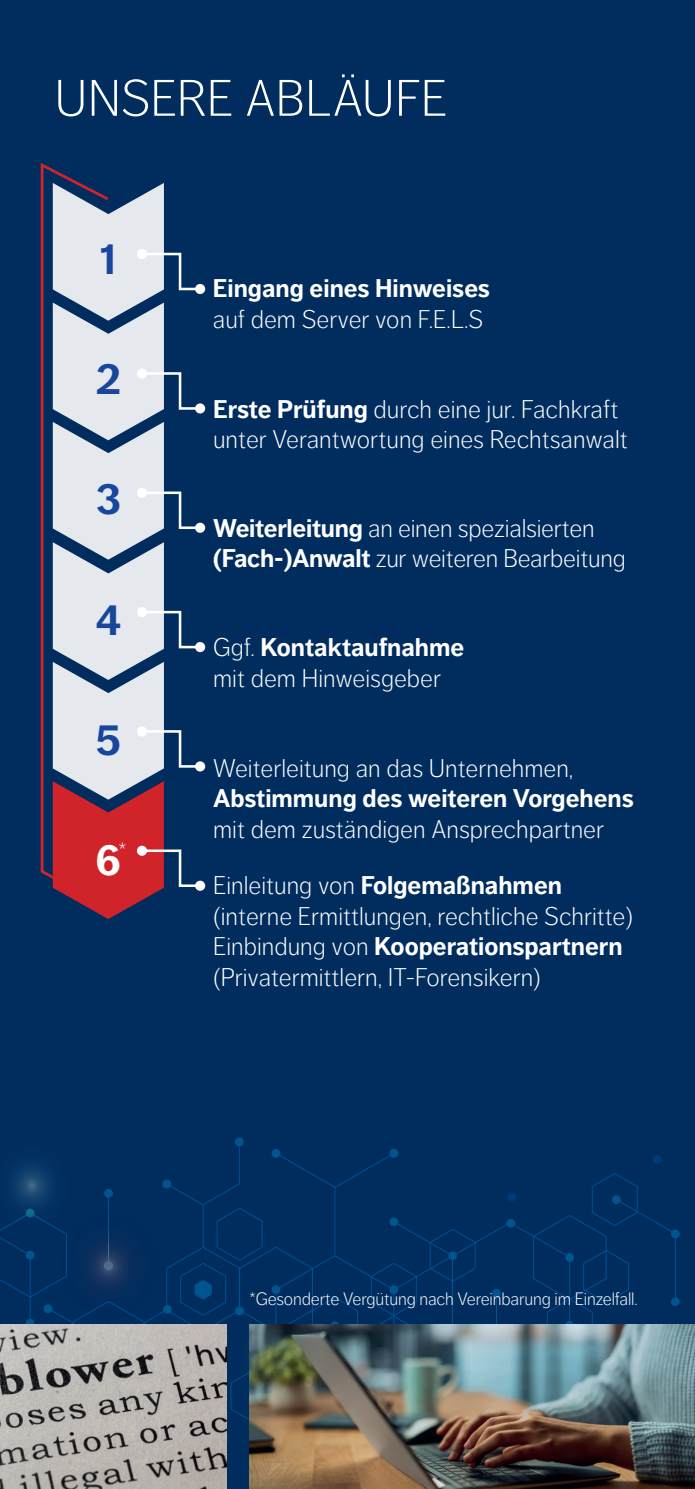
<style>
.page{position:relative;width:695px;height:1489px;background:#fff}
.page>*{position:absolute;margin:0;border:0;box-sizing:border-box;transform-origin:0 0}
.t1{font:300 50.75px "Dagny Pro";color:#fff}
.t2{font:700 44px "Dagny Pro";color:#18469d}
.t3{font:700 44px "Dagny Pro";color:#fff}
.t4{font:300 25.25px/30.5px "Dagny Pro";color:#fff}
.t5{font:700 25.25px "Dagny Pro";color:#fff}
.t6{font:300 22.75px "Dagny Pro";color:#fff}
.t7{font:300 17.75px "Dagny Pro";letter-spacing:-.01em;color:#fff}
.s1{font-weight:700}
</style>
<div class="page">
<div style="left:0;top:0;width:694px;height:1324px;background:#002d5e"></div>
<div style="left:670px;top:1297px;width:9px;height:8px;background:#00558d;border-radius:50%"></div>
<div style="left:670px;top:1229px;width:9px;height:9px;background:#00558d;border-radius:50%"></div>
<div style="left:0;top:1101px;width:675px;height:387px;background:#002d5e"></div>
<hr style="left:452px;top:1260px;width:1px;height:67px;background:#fff">
<svg style="left:389px;top:1217px;width:9px;height:9px"></svg>
<div style="left:448px;top:1251px;width:9px;height:9px;background:#00558d;border-radius:50%"></div>
<svg style="left:163px;top:1304px;width:9px;height:9px"></svg>
<svg style="left:39px;top:161px;width:72px;height:749px;background:#272b54"></svg>
<svg style="left:195px;top:284px;width:10px;height:10px"></svg>
<svg style="left:195px;top:403px;width:10px;height:10px"></svg>
<div style="left:195px;top:522px;width:10px;height:11px;background:#fff;border-radius:50%"></div>
<svg style="left:195px;top:642px;width:10px;height:10px"></svg>
<svg style="left:195px;top:761px;width:10px;height:10px"></svg>
<svg style="left:53px;top:183px;width:150px;height:736px;background:#9493a7"></svg>
<div style="left:137px;top:845px;width:10px;height:10px;background:#fff;border-radius:50%"></div>
<div style="left:195px;top:880px;width:10px;height:10px;background:#fff;border-radius:50%"></div>
<img style="left:249px;top:1324px;width:445px;height:164px">
<img style="left:0;top:1324px;width:226px;height:164px">
<h1 class="t1" style="left:55px;top:70px;width:394px">UNSERE ABLÄUFE</h1>
<h2 class="t2" style="left:100px;top:233px;width:18px">1</h2>
<h2 class="t2" style="left:96px;top:353px;width:26px">2</h2>
<h2 class="t2" style="left:96px;top:473px;width:27px">3</h2>
<h2 class="t2" style="left:96px;top:593px;width:27px">4</h2>
<h2 class="t2" style="left:96px;top:713px;width:27px">5</h2>
<p class="t6" style="left:119px;top:838px;width:10px">*</p>
<h2 class="t3" style="left:96px;top:833px;width:27px">6</h2>
<p class="t5" style="left:213px;top:273px;width:278px">Eingang eines Hinweises</p>
<p class="t4" style="left:213px;top:304px;width:272px">auf dem Server von F.E.L.S</p>
<p class="t4" style="left:213px;top:394px;width:416px"><span class="s1">Erste Prüfung</span> durch eine jur. Fachkraft unter Verantwortung eines Rechtsanwalt</p>
<p class="t4" style="left:213px;top:513px;width:414px"><span class="s1">Weiterleitung</span> an einen spezialsierten <span class="s1">(Fach-)Anwalt</span> zur weiteren Bearbeitung</p>
<p class="t4" style="left:213px;top:632px;width:253px">Ggf. <span class="s1">Kontaktaufnahme </span>mit dem Hinweisgeber</p>
<p class="t4" style="left:213px;top:753px;width:361px">Weiterleitung an das Unternehmen,</p>
<p class="t5" style="left:213px;top:783px;width:422px">Abstimmung des weiteren Vorgehens</p>
<p class="t4" style="left:213px;top:813px;width:392px">mit dem zuständigen Ansprechpartner</p>
<p class="t4" style="left:213px;top:870px;width:421px">Einleitung von <span class="s1">Folgemaßnahmen </span>(interne Ermittlungen, rechtliche Schritte)<br>Einbindung von <span class="s1">Kooperationspartnern </span>(Privatermittlern, IT-Forensikern)</p>
<p class="t7" style="left:249px;top:1288px;width:389px">*Gesonderte Vergütung nach Vereinbarung im Einzelfall.</p>
</div>
